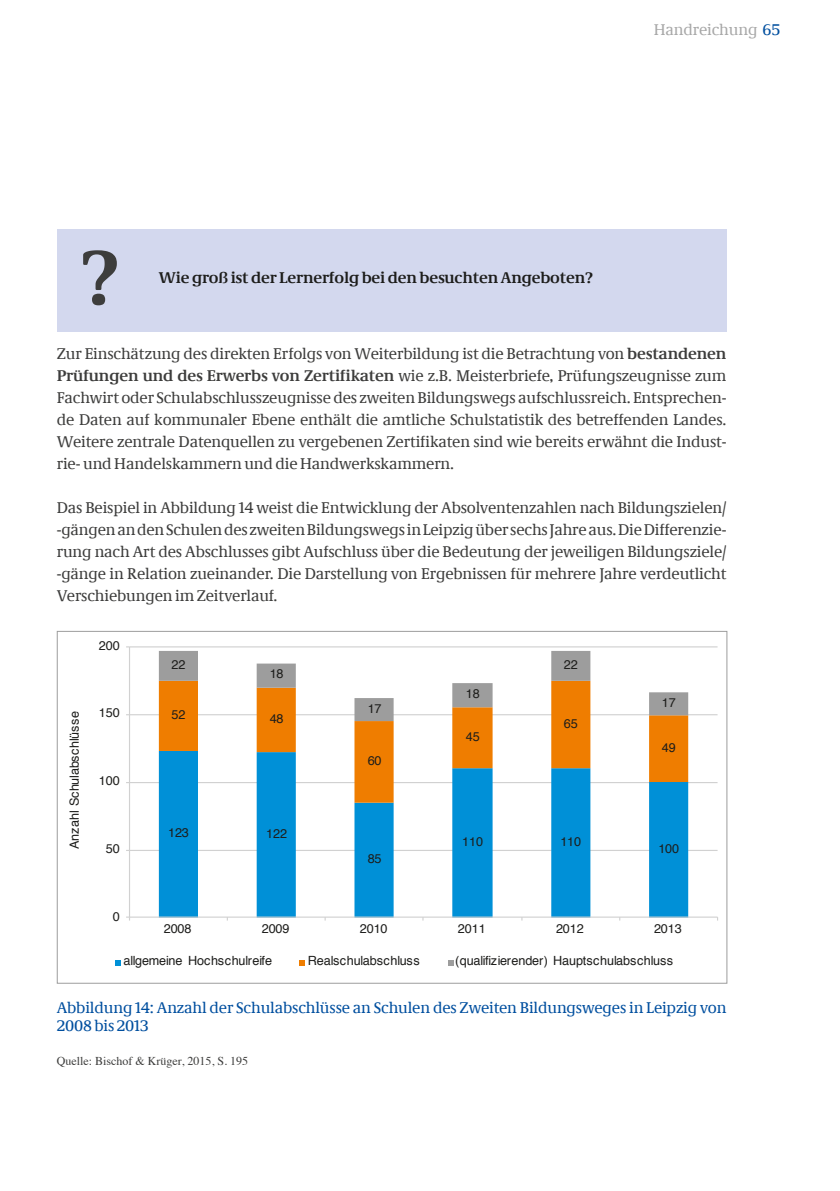
<style>
.page{position:relative;width:840px;height:1191px;background:#fff}
.page>*{position:absolute;margin:0;border:0;box-sizing:border-box;transform-origin:0 0}
.t1{font:700 80px "Neue Demos";color:#3d3d3c}
.t2{font:16px/22px "Neue Demos";letter-spacing:-.01em;color:#3d3d3c;text-align:justify}
.t3{font:16px/17.6px "Neue Demos";letter-spacing:-.01em;color:#004f9f}
.t4{font:700 16px "Neue Demos";letter-spacing:-.01em;color:#1d1d1b}
.t5{font:16px "Neue Demos";letter-spacing:-.01em;color:#a8a8a8}
.t6{font:12.6px "Helvetica";letter-spacing:-.01em;color:#1d1d1b}
.t7{font:12px "Times";color:#3d3d3c}
.s1{color:#004f9f}
.s2{font-weight:700}
</style>
<div class="page">
<div style="left:57px;top:230px;width:669px;height:102px;background:#d3d8ee"></div>
<hr style="left:129px;top:850px;width:588px;height:1px;background:#d1d1d1">
<hr style="left:129px;top:782px;width:588px;height:1px;background:#d1d1d1">
<hr style="left:129px;top:714px;width:588px;height:1px;background:#d1d1d1">
<hr style="left:129px;top:646px;width:588px;height:1px;background:#d1d1d1">
<svg style="left:159px;top:802px;width:528px;height:114px"></svg>
<svg style="left:159px;top:721px;width:528px;height:81px"></svg>
<svg style="left:159px;top:651px;width:528px;height:70px"></svg>
<hr style="left:129px;top:647px;width:1px;height:270px;background:#d1d1d1">
<hr style="left:129px;top:916px;width:588px;height:1px;background:#d1d1d1">
<svg style="left:115px;top:960px;width:6px;height:6px"></svg>
<svg style="left:299px;top:960px;width:6px;height:6px"></svg>
<svg style="left:448px;top:960px;width:5px;height:6px"></svg>
<p class="t5" style="left:653px;top:20px;width:128px">Handreichung <span class="s1">65</span></p>
<h1 class="t1" style="left:80px;top:229px;width:41px">?</h1>
<p class="t4" style="left:159px;top:268px;width:435px">Wie groß ist der Lernerfolg bei den besuchten Angeboten?</p>
<p class="t2" style="left:57px;top:342px;width:671px">Zur Einschätzung des direkten Erfolgs von Weiterbildung ist die Betrachtung von <span class="s2">bestandenen Prüfungen und des Erwerbs von Zertifikaten</span> wie z.B. Meisterbriefe, Prüfungszeugnisse zum Fachwirt oder Schulabschlusszeugnisse des zweiten Bildungswegs aufschlussreich. Entsprechen&shy;de Daten auf kommunaler Ebene enthält die amtliche Schulstatistik des betreffenden Landes.<br>Weitere zentrale Datenquellen zu vergebenen Zertifikaten sind wie bereits erwähnt die Indust&shy;rie- und Handelskammern und die Handwerkskammern.</p>
<p class="t2" style="left:57px;top:496px;width:671px">Das Beispiel in Abbildung 14 weist die Entwicklung der Absolventenzahlen nach Bildungszielen/ -gängen an den Schulen des zweiten Bildungswegs in Leipzig über sechs Jahre aus. Die Differenzie&shy;rung nach Art des Abschlusses gibt Aufschluss über die Bedeutung der jeweiligen Bildungsziele/ -gänge in Relation zueinander. Die Darstellung von Ergebnissen für mehrere Jahre verdeutlicht Verschiebungen im Zeitverlauf.</p>
<p class="t6" style="left:99px;top:635px;width:22px">200</p>
<p class="t6" style="left:64px;top:849px;width:139px;rotate:-90deg">Anzahl Schulabschlüsse</p>
<p class="t6" style="left:99px;top:703px;width:22px">150</p>
<p class="t6" style="left:99px;top:771px;width:22px">100</p>
<p class="t6" style="left:106px;top:838px;width:15px">50</p>
<p class="t6" style="left:113px;top:906px;width:9px">0</p>
<p class="t6" style="left:171px;top:654px;width:15px">22</p>
<p class="t6" style="left:269px;top:664px;width:15px">18</p>
<p class="t6" style="left:171px;top:704px;width:15px">52</p>
<p class="t6" style="left:269px;top:708px;width:15px">48</p>
<p class="t6" style="left:168px;top:823px;width:22px">123</p>
<p class="t6" style="left:266px;top:823px;width:22px">122</p>
<p class="t6" style="left:367px;top:698px;width:15px">17</p>
<p class="t6" style="left:367px;top:750px;width:15px">60</p>
<p class="t6" style="left:367px;top:849px;width:15px">85</p>
<p class="t6" style="left:465px;top:684px;width:15px">18</p>
<p class="t6" style="left:465px;top:727px;width:15px">45</p>
<p class="t6" style="left:563px;top:654px;width:15px">22</p>
<p class="t6" style="left:563px;top:713px;width:15px">65</p>
<p class="t6" style="left:462px;top:832px;width:22px">110</p>
<p class="t6" style="left:560px;top:832px;width:22px">110</p>
<p class="t6" style="left:661px;top:693px;width:15px">17</p>
<p class="t6" style="left:661px;top:738px;width:15px">49</p>
<p class="t6" style="left:658px;top:838px;width:22px">100</p>
<p class="t6" style="left:164px;top:919px;width:29px">2008</p>
<p class="t6" style="left:262px;top:919px;width:29px">2009</p>
<p class="t6" style="left:360px;top:919px;width:29px">2010</p>
<p class="t6" style="left:457px;top:919px;width:29px">2011</p>
<p class="t6" style="left:555px;top:919px;width:29px">2012</p>
<p class="t6" style="left:653px;top:919px;width:29px">2013</p>
<p class="t6" style="left:123px;top:951px;width:150px">allgemeine Hochschulreife</p>
<p class="t6" style="left:307px;top:951px;width:113px">Realschulabschluss</p>
<p class="t6" style="left:455px;top:951px;width:219px">(qualifizierender) Hauptschulabschluss</p>
<p class="t3" style="left:57px;top:999px;width:671px">Abbildung 14: Anzahl der Schulabschlüsse an Schulen des Zweiten Bildungsweges in Leipzig von<br>2008 bis 2013</p>
<p class="t7" style="left:57px;top:1050px;width:193px">Quelle: Bischof &amp; Krüger, 2015, S. 195</p>
</div>
